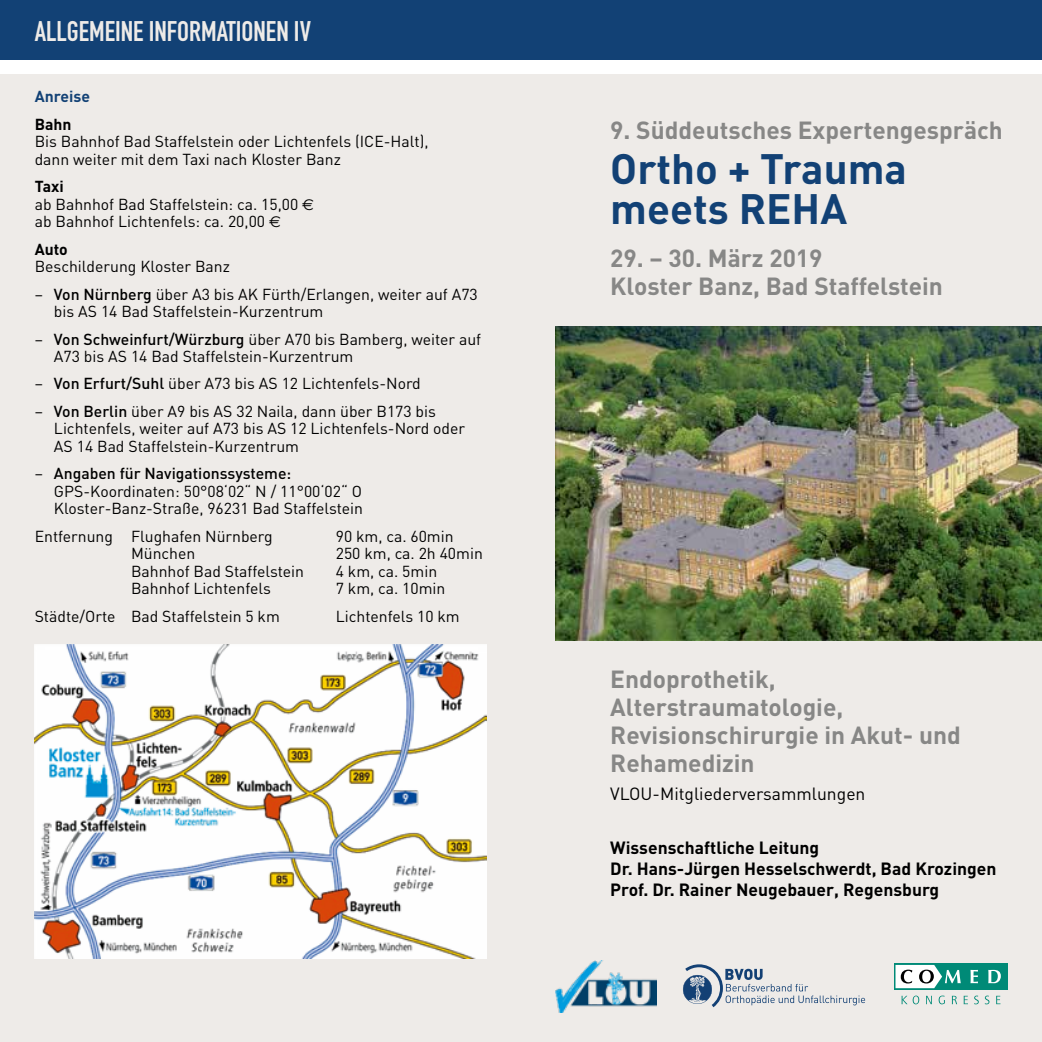
<style>
.page{position:relative;width:1042px;height:1042px;background:#fff}
.page>*{position:absolute;margin:0;border:0;box-sizing:border-box;transform-origin:0 0}
.t1{font:700 42px/40.2px "DIN";color:#124175}
.t2{font:28px "DIN Engschrift";color:#eeebe8}
.t3{font:700 24.5px/28px "DIN";color:#878786}
.t4{font:700 17.5px/21px "DIN";color:#000}
.t5{font:17.5px "DIN";color:#000}
.t6{font:15.75px/17.5px "DIN";color:#000}
.t7{font:700 15.75px "DIN";color:#000}
.t8{font:700 15.75px "DIN";color:#124175}
.s1{font-weight:700}
.s2{font-family:"Euro Sans"}
.s3{font-weight:500}
</style>
<div class="page">
<div style="left:521px;top:74px;width:521px;height:968px;background:#eeebe8"></div>
<div style="left:521px;top:0;width:521px;height:60px;background:#124175"></div>
<div style="left:894px;top:963px;width:113px;height:26px;background:#008a77"></div>
<svg style="left:895px;top:965px;width:66px;height:23px"></svg>
<svg style="left:970px;top:970px;width:8px;height:13px"></svg>
<svg style="left:988px;top:970px;width:13px;height:13px"></svg>
<svg style="left:901px;top:995px;width:18px;height:9px"></svg>
<svg style="left:926px;top:996px;width:6px;height:8px"></svg>
<svg style="left:938px;top:995px;width:7px;height:9px"></svg>
<svg style="left:952px;top:996px;width:5px;height:8px"></svg>
<svg style="left:963px;top:996px;width:5px;height:8px"></svg>
<svg style="left:974px;top:995px;width:5px;height:9px"></svg>
<svg style="left:985px;top:995px;width:4px;height:9px"></svg>
<svg style="left:996px;top:996px;width:4px;height:8px"></svg>
<img style="left:556px;top:327px;width:486px;height:313px">
<svg style="left:683px;top:964px;width:182px;height:43px"></svg>
<img style="left:556px;top:960px;width:100px;height:52px">
<div style="left:0;top:74px;width:521px;height:968px;background:#eeebe8"></div>
<div style="left:0;top:0;width:521px;height:60px;background:#124175"></div>
<img style="left:35px;top:644px;width:451px;height:314px">
<h2 class="t2" style="left:35px;top:15px;width:278px">ALLGEMEINE INFORMATIONEN IV</h2>
<p class="t8" style="left:35px;top:86px;width:57px">Anreise</p>
<p class="t7" style="left:35px;top:114px;width:38px">Bahn</p>
<p class="t6" style="left:35px;top:133px;width:395px">Bis Bahnhof Bad Staffelstein oder Lichtenfels (ICE-Halt), dann weiter mit dem Taxi nach Kloster Banz</p>
<p class="t6" style="left:35px;top:177px;width:281px"><span class="s1">Taxi<br></span>ab Bahnhof Bad Staffelstein: ca. 15,00 <span class="s2">€ </span>ab Bahnhof Lichtenfels: ca. 20,00 <span class="s2">€</span></p>
<p class="t7" style="left:35px;top:239px;width:35px">Auto</p>
<p class="t6" style="left:35px;top:257px;width:197px">Beschilderung Kloster Banz</p>
<p class="t6" style="left:54px;top:285px;width:425px;text-indent:-19px">– <span class="s3">Von Nürnberg</span> über A3 bis AK Fürth/Erlangen, weiter auf A73 bis AS 14 Bad Staffelstein-Kurzentrum</p>
<p class="t6" style="left:54px;top:330px;width:429px;text-indent:-19px">– <span class="s3">Von Schweinfurt/Würzburg</span> über A70 bis Bamberg, weiter auf<br>A73 bis AS 14 Bad Staffelstein-Kurzentrum</p>
<p class="t6" style="left:35px;top:375px;width:387px">– <span class="s3">Von Erfurt/Suhl</span> über A73 bis AS 12 Lichtenfels-Nord</p>
<p class="t6" style="left:54px;top:402px;width:413px;text-indent:-19px">– <span class="s3">Von Berlin</span> über A9 bis AS 32 Naila, dann über B173 bis<br>Lichtenfels, weiter auf A73 bis AS 12 Lichtenfels-Nord oder<br>AS 14 Bad Staffelstein-Kurzentrum</p>
<p class="t6" style="left:54px;top:465px;width:310px;text-indent:-19px">– <span class="s3">Angaben für Navigationssysteme:<br></span>GPS-Koordinaten: 50°08‘02“ N / 11°00‘02“ O<br>Kloster-Banz-Straße, 96231 Bad Staffelstein</p>
<p class="t6" style="left:35px;top:527px;width:239px">Entfernung Flughafen Nürnberg</p>
<p class="t6" style="left:336px;top:527px;width:119px">90 km, ca. 60min</p>
<p class="t6" style="left:131px;top:544px;width:66px">München</p>
<p class="t6" style="left:336px;top:544px;width:149px">250 km, ca. 2h 40min</p>
<p class="t6" style="left:131px;top:562px;width:175px">Bahnhof Bad Staffelstein</p>
<p class="t6" style="left:336px;top:562px;width:103px">4 km, ca. 5min</p>
<p class="t6" style="left:131px;top:579px;width:141px">Bahnhof Lichtenfels</p>
<p class="t6" style="left:336px;top:579px;width:111px">7 km, ca. 10min</p>
<p class="t6" style="left:35px;top:607px;width:247px">Städte/Orte Bad Staffelstein 5 km</p>
<p class="t6" style="left:336px;top:607px;width:125px">Lichtenfels 10 km</p>
<h3 class="t3" style="left:610px;top:115px;width:394px">9. Süddeutsches Expertengespräch</h3>
<h1 class="t1" style="left:610px;top:147px;width:298px">Ortho + Trauma meets REHA</h1>
<h3 class="t3" style="left:610px;top:243px;width:334px">29. – 30. März 2019<br>Kloster Banz, Bad Staffelstein</h3>
<h3 class="t3" style="left:610px;top:664px;width:352px">Endoprothetik,<br>Alterstraumatologie,<br>Revisionschirurgie in Akut- und<br>Rehamedizin</h3>
<p class="t5" style="left:610px;top:783px;width:257px">VLOU-Mitgliederversammlungen</p>
<p class="t4" style="left:610px;top:836px;width:388px">Wissenschaftliche Leitung<br>Dr. Hans-Jürgen Hesselschwerdt, Bad Krozingen<br>Prof. Dr. Rainer Neugebauer, Regensburg</p>
</div>
